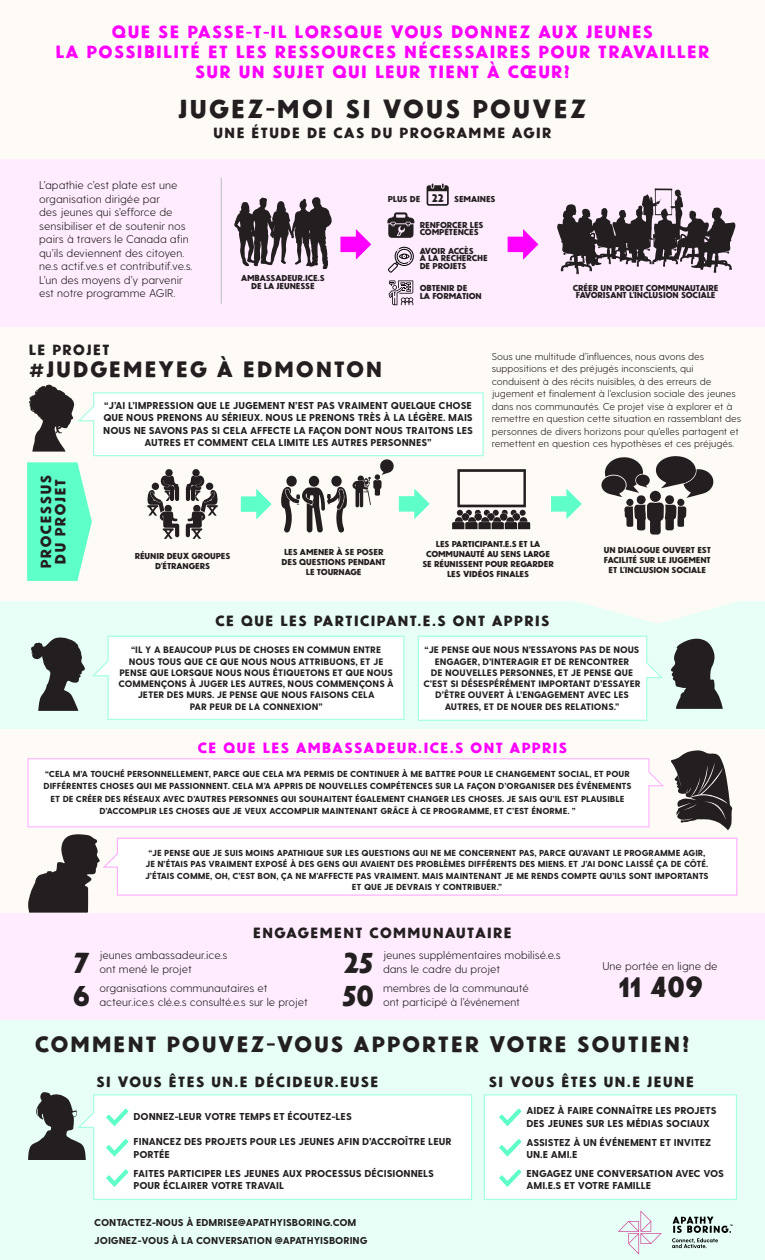
<style>
.page{position:relative;width:765px;height:1260px;background:#fefbf7}
.page>*{position:absolute;margin:0;border:0;box-sizing:border-box;transform-origin:0 0}
.t1{font:33.75px "Newcastle Basic Clean";letter-spacing:-.1em;color:#231f20}
.t2{font:26.25px "Newcastle Basic Clean";letter-spacing:.01em;color:#231f20}
.t3{font:22.5px "Newcastle Basic Clean";letter-spacing:.01em;color:#231f20}
.t4{font:17.88px/20px "Newcastle Basic Clean";color:#f0f;text-align:center}
.t5{font:15px/14.2px "Newcastle Basic Clean";letter-spacing:.01em;color:#231f20}
.t6{font:15px "Newcastle Basic Clean";letter-spacing:.01em;color:#f0f}
.t7{font:300 11.25px/13.5px "Greycliff CF";color:#231f20}
.t8{font:800 10px/12.5px "Greycliff CF";color:#231f20}
.t9{font:300 10px/12.5px "Greycliff CF";color:#231f20}
.t10{font:800 9.38px/11.2px "Greycliff CF";color:#231f20;text-align:center}
.t11{font:800 8.75px/11.2px "Greycliff CF";color:#231f20;text-align:center}
.t12{font:8.75px/10px "Newcastle Basic Clean";letter-spacing:-.09em;color:#231f20;text-align:center}
.s1{font-size:13px}
</style>
<div class="page">
<div style="left:0;top:1019px;width:765px;height:241px;background:#e7fff7"></div>
<div style="left:0;top:601px;width:765px;height:128px;background:#e7fff7"></div>
<div style="left:0;top:159px;width:765px;height:168px;background:#ffedff"></div>
<div style="left:484px;top:1094px;width:253px;height:106px;background:#fff;border:1px solid #a7ffe2"></div>
<div style="left:86px;top:1094px;width:387px;height:106px;background:#fff"></div>
<svg style="left:417px;top:635px;width:246px;height:86px;background:#fafffd"></svg>
<hr style="left:221px;top:178px;width:1px;height:126px;background:#babbbe">
<svg style="left:340px;top:229px;width:31px;height:31px"></svg>
<svg style="left:551px;top:489px;width:31px;height:30px"></svg>
<svg style="left:508px;top:229px;width:30px;height:31px"></svg>
<svg style="left:427px;top:184px;width:22px;height:22px"></svg>
<svg style="left:387px;top:212px;width:27px;height:26px"></svg>
<svg style="left:234px;top:197px;width:98px;height:72px"></svg>
<svg style="left:28px;top:1092px;width:58px;height:68px"></svg>
<svg style="left:499px;top:1108px;width:22px;height:18px"></svg>
<svg style="left:106px;top:1108px;width:22px;height:18px"></svg>
<svg style="left:499px;top:1139px;width:22px;height:18px"></svg>
<svg style="left:106px;top:1139px;width:22px;height:18px"></svg>
<svg style="left:499px;top:1169px;width:22px;height:18px"></svg>
<svg style="left:106px;top:1169px;width:22px;height:18px"></svg>
<svg style="left:557px;top:188px;width:178px;height:86px"></svg>
<svg style="left:576px;top:601px;width:163px;height:23px"></svg>
<svg style="left:31px;top:635px;width:374px;height:85px;background:#e8edeb"></svg>
<svg style="left:671px;top:638px;width:52px;height:71px"></svg>
<svg style="left:28px;top:750px;width:710px;height:163px"></svg>
<svg style="left:601px;top:456px;width:112px;height:79px"></svg>
<div style="left:0;top:913px;width:765px;height:106px;background:#ffedff"></div>
<svg style="left:388px;top:247px;width:26px;height:26px"></svg>
<svg style="left:389px;top:280px;width:24px;height:25px"></svg>
<svg style="left:672px;top:1217px;width:61px;height:31px"></svg>
<svg style="left:618px;top:1211px;width:43px;height:43px"></svg>
<svg style="left:27px;top:385px;width:503px;height:196px"></svg>
<h3 class="t4" style="left:55px;top:23px;width:657px">QUE SE PASSE–T–IL LORSQUE VOUS DONNEZ AUX JEUNES<br>LA POSSIBILITÉ ET LES RESSOURCES NÉCESSAIRES POUR TRAVAILLER<br>SUR UN SUJET QUI LEUR TIENT À CŒUR?</h3>
<h2 class="t2" style="left:177px;top:90px;width:412px">JUGEZ–MOI SI VOUS POUVEZ</h2>
<h3 class="t5" style="left:213px;top:126px;width:341px">UNE ÉTUDE DE CAS DU PROGRAMME AGIR</h3>
<p class="t7" style="left:39px;top:179px;width:155px">L’apathie c’est plate est une organisation dirigée par<br>des jeunes qui s’efforce de sensibiliser et de soutenir nos pairs à travers le Canada afin qu’ils deviennent des citoyen. ne.s actif.ve.s et contributif.ve.s.<br>L’un des moyens d’y parvenir est notre programme AGIR.</p>
<p class="t12" style="left:241px;top:275px;width:86px;line-height:7.5px">AMBASSADEUR.ICE.S<br>DE LA JEUNESSE</p>
<p class="t12" style="left:387px;top:194px;width:110px">PLUS DE <span class="s1">22</span> SEMAINES</p>
<p class="t12" style="left:419px;top:221px;width:66px;line-height:7.5px;text-align:left">RENFORCER LES<br>COMPÉTENCES</p>
<p class="t12" style="left:419px;top:247px;width:70px;line-height:7.5px;text-align:left">AVOIR ACCÈS<br>À LA RECHERCHE<br>DE PROJETS</p>
<p class="t12" style="left:419px;top:285px;width:64px;line-height:7.5px;text-align:left">OBTENIR DE<br>LA FORMATION</p>
<p class="t12" style="left:573px;top:284px;width:148px;line-height:7.5px">CRÉER UN PROJET COMMUNAUTAIRE<br>FAVORISANT L’INCLUSION SOCIALE</p>
<h3 class="t5" style="left:28px;top:343px;width:84px">LE PROJET</h3>
<h3 class="t3" style="left:28px;top:353px;width:357px">#JUDGEMEYEG À EDMONTON</h3>
<p class="t8" style="left:103px;top:400px;width:371px;text-align:center">“J’AI L’IMPRESSION QUE LE JUGEMENT N’EST PAS VRAIMENT QUELQUE CHOSE QUE NOUS PRENONS AU SÉRIEUX. NOUS LE PRENONS TRÈS À LA LÉGÈRE. MAIS NOUS NE SAVONS PAS SI CELA AFFECTE LA FAÇON DONT NOUS TRAITONS LES AUTRES ET COMMENT CELA LIMITE LES AUTRES PERSONNES”</p>
<p class="t9" style="left:492px;top:350px;width:251px">Sous une multitude d’influences, nous avons des suppositions et des préjugés inconscients, qui conduisent à des récits nuisibles, à des erreurs de jugement et finalement à l’exclusion sociale des jeunes dans nos communautés. Ce projet vise à explorer et à remettre en question cette situation en rassemblant des personnes de divers horizons pour qu’elles partagent et remettent en question ces hypothèses et ces préjugés.</p>
<h3 class="t5" style="left:39px;top:569px;width:96px;rotate:-90deg">PROCESSUS<br>DU PROJET</h3>
<p class="t12" style="left:134px;top:552px;width:98px">RÉUNIR DEUX GROUPES<br>D’ÉTRANGERS</p>
<p class="t12" style="left:281px;top:547px;width:106px">LES AMENER À SE POSER<br>DES QUESTIONS PENDANT<br>LE TOURNAGE</p>
<p class="t12" style="left:422px;top:540px;width:134px">LES PARTICIPANT.E.S ET LA<br>COMMUNAUTÉ AU SENS LARGE<br>SE RÉUNISSENT POUR REGARDER<br>LES VIDÉOS FINALES</p>
<h3 class="t5" style="left:215px;top:614px;width:337px">CE QUE LES PARTICIPANT.E.S ONT APPRIS</h3>
<p class="t12" style="left:603px;top:545px;width:109px">UN DIALOGUE OUVERT EST<br>FACILITÉ SUR LE JUGEMENT<br>ET L’INCLUSION SOCIALE</p>
<p class="t10" style="left:118px;top:645px;width:277px">“IL Y A BEAUCOUP PLUS DE CHOSES EN COMMUN ENTRE NOUS TOUS QUE CE QUE NOUS NOUS ATTRIBUONS, ET JE PENSE QUE LORSQUE NOUS NOUS ÉTIQUETONS ET QUE NOUS COMMENÇONS À JUGER LES AUTRES, NOUS COMMENÇONS À JETER DES MURS. JE PENSE QUE NOUS FAISONS CELA<br>PAR PEUR DE LA CONNEXION”</p>
<p class="t10" style="left:423px;top:645px;width:219px">“JE PENSE QUE NOUS N’ESSAYONS PAS DE NOUS ENGAGER, D’INTERAGIR ET DE RENCONTRER<br>DE NOUVELLES PERSONNES, ET JE PENSE QUE C’EST SI DÉSESPÉRÉMENT IMPORTANT D’ESSAYER D’ÊTRE OUVERT À L’ENGAGEMENT AVEC LES AUTRES, ET DE NOUER DES RELATIONS.”</p>
<h3 class="t6" style="left:197px;top:737px;width:372px">CE QUE LES AMBASSADEUR.ICE.S ONT APPRIS</h3>
<p class="t11" style="left:44px;top:768px;width:589px;line-height:12.5px">“CELA M’A TOUCHÉ PERSONNELLEMENT, PARCE QUE CELA M’A PERMIS DE CONTINUER À ME BATTRE POUR LE CHANGEMENT SOCIAL, ET POUR DIFFÉRENTES CHOSES QUI ME PASSIONNENT. CELA M’A APPRIS DE NOUVELLES COMPÉTENCES SUR LA FAÇON D’ORGANISER DES ÉVÉNEMENTS ET DE CRÉER DES RÉSEAUX AVEC D’AUTRES PERSONNES QUI SOUHAITENT ÉGALEMENT CHANGER LES CHOSES. JE SAIS QU’IL EST PLAUSIBLE D’ACCOMPLIR LES CHOSES QUE JE VEUX ACCOMPLIR MAINTENANT GRÂCE À CE PROGRAMME, ET C’EST ÉNORME. ”</p>
<p class="t11" style="left:145px;top:848px;width:565px">“JE PENSE QUE JE SUIS MOINS APATHIQUE SUR LES QUESTIONS QUI NE ME CONCERNENT PAS, PARCE QU’AVANT LE PROGRAMME AGIR, JE N’ÉTAIS PAS VRAIMENT EXPOSÉ À DES GENS QUI AVAIENT DES PROBLÈMES DIFFÉRENTS DES MIENS. ET J’AI DONC LAISSÉ ÇA DE CÔTÉ.<br>J’ÉTAIS COMME, OH, C’EST BON, ÇA NE M’AFFECTE PAS VRAIMENT. MAIS MAINTENANT JE ME RENDS COMPTE QU’ILS SONT IMPORTANTS ET QUE JE DEVRAIS Y CONTRIBUER.”</p>
<h3 class="t5" style="left:252px;top:926px;width:261px">ENGAGEMENT COMMUNAUTAIRE</h3>
<p class="t7" style="left:100px;top:949px;width:129px">jeunes ambassadeur.ice.s ont mené le projet</p>
<p class="t7" style="left:383px;top:949px;width:179px">jeunes supplémentaires mobilisé.e.s dans le cadre du projet</p>
<p class="t7" style="left:602px;top:959px;width:117px">Une portée en ligne de</p>
<p class="t7" style="left:100px;top:981px;width:210px">organisations communautaires et acteur.ice.s clé.e.s consulté.e.s sur le projet</p>
<p class="t7" style="left:383px;top:981px;width:147px">membres de la communauté ont participé à l’événement</p>
<h1 class="t1" style="left:72px;top:937px;width:21px">7</h1>
<h1 class="t1" style="left:342px;top:937px;width:35px">25</h1>
<h1 class="t1" style="left:71px;top:969px;width:23px">6</h1>
<h1 class="t1" style="left:341px;top:969px;width:37px">50</h1>
<h1 class="t1" style="left:617px;top:961px;width:89px">11 409</h1>
<h3 class="t3" style="left:34px;top:1027px;width:658px">COMMENT POUVEZ–VOUS APPORTER VOTRE SOUTIEN?</h3>
<h3 class="t5" style="left:96px;top:1075px;width:285px">SI VOUS ÊTES UN.E DÉCIDEUR.EUSE</h3>
<h3 class="t5" style="left:488px;top:1075px;width:208px">SI VOUS ÊTES UN.E JEUNE</h3>
<p class="t8" style="left:134px;top:1111px;width:220px">DONNEZ-LEUR VOTRE TEMPS ET ÉCOUTEZ-LES</p>
<p class="t8" style="left:134px;top:1136px;width:320px">FINANCEZ DES PROJETS POUR LES JEUNES AFIN D’ACCROÎTRE LEUR<br>PORTÉE</p>
<p class="t8" style="left:134px;top:1167px;width:302px">FAITES PARTICIPER LES JEUNES AUX PROCESSUS DÉCISIONNELS<br>POUR ÉCLAIRER VOTRE TRAVAIL</p>
<p class="t8" style="left:94px;top:1215px;width:275px;line-height:17.5px">CONTACTEZ-NOUS À EDMRISE@APATHYISBORING.COM<br>JOIGNEZ-VOUS À LA CONVERSATION @APATHYISBORING</p>
<p class="t8" style="left:527px;top:1105px;width:192px">AIDEZ À FAIRE CONNAÎTRE LES PROJETS<br>DES JEUNES SUR LES MÉDIAS SOCIAUX</p>
<p class="t8" style="left:527px;top:1136px;width:186px">ASSISTEZ À UN ÉVÉNEMENT ET INVITEZ<br>UN.E AMI.E</p>
<p class="t8" style="left:527px;top:1167px;width:199px">ENGAGEZ UNE CONVERSATION AVEC VOS<br>AMI.E.S ET VOTRE FAMILLE</p>
</div>
